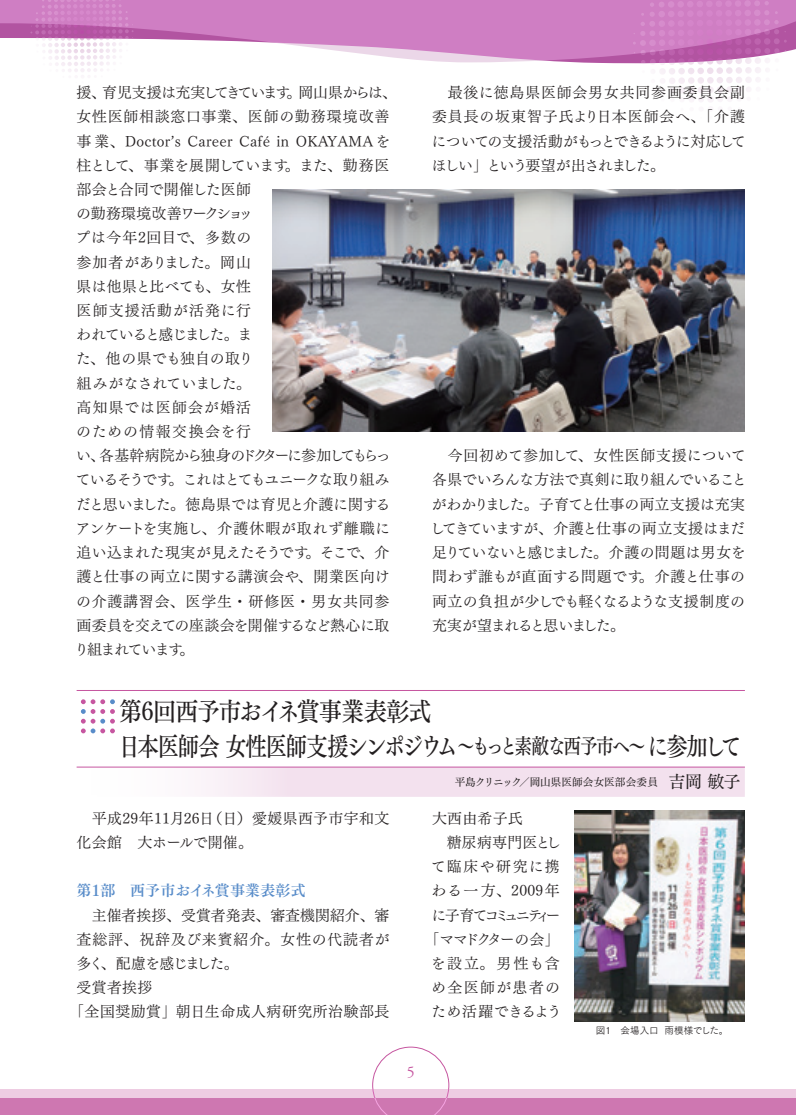
<style>
.page{position:relative;width:796px;height:1115px;background:#fff}
.page>*{position:absolute;margin:0;border:0;box-sizing:border-box;transform-origin:0 0}
.t1{font:25.5px/34px "Tsuku Min Pr 5 D";letter-spacing:-.05em;color:#231f20;scale:.9 1}
.t2{font:15.9px "Adobe Garamond";color:#c656a0}
.t3{font:14.85px/24.2px "Tsuku Min Pr 5 R";letter-spacing:.015em;color:#231f20}
.t4{font:14.85px "Tsuku Min Pr 5 R";letter-spacing:.035em;color:#231f20}
.t5{font:14.85px "Tsuku Min Pr 5 R";letter-spacing:.065em;color:#231f20}
.t6{font:14.85px "Tsuku Min Pr 5 B";letter-spacing:.02em;color:#588cc9}
.t7{font:14.85px "Tsuku Min Pr 5 R";letter-spacing:-.11em;color:#231f20}
.t8{font:14.85px "Tsuku Min Pr 5 R";letter-spacing:-.225em;color:#231f20}
.t9{font:14.85px "Tsuku Min Pr 5 R";letter-spacing:.05em;color:#231f20}
.t10{font:14.85px "Tsuku Min Pr 5 R";letter-spacing:-.14em;color:#231f20}
.t11{font:14.85px "Tsuku Min Pr 5 R";letter-spacing:-.005em;color:#231f20}
.t12{font:14.85px "Tsuku Min Pr 5 R";letter-spacing:.105em;color:#231f20}
.t13{font:14.85px "Tsuku Min Pr 5 R";letter-spacing:.1em;color:#231f20}
.t14{font:10.65px "Tsuku Min Pr 5 M";letter-spacing:-.01em;color:#231f20}
.t15{font:9.6px "Tsuku Go Pro R";color:#231f20}
.s1{font-size:21.3px}
.s2{font-size:16.95px}
</style>
<div class="page">
<svg style="left:0;top:0;width:795px;height:62px;fill:#cf7ec3"></svg>
<svg style="left:30px;top:0;width:103px;height:72px"></svg>
<svg style="left:632px;top:0;width:154px;height:102px"></svg>
<div style="left:0;top:1089px;width:795px;height:25px;background:#eecce2"></div>
<div style="left:0;top:1097px;width:795px;height:17px;background:#ce77b1"></div>
<svg style="left:372px;top:1046px;width:77px;height:68px"></svg>
<img style="left:272px;top:189px;width:472px;height:243px">
<div style="left:77px;top:766px;width:667px;height:30px;background:linear-gradient(to right,#fbf6f9,#f0d9e9)"></div>
<hr style="left:77px;top:766px;width:667px;height:1px;background:#c656a0">
<svg style="left:81px;top:699px;width:34px;height:34px"></svg>
<hr style="left:77px;top:690px;width:667px;height:1px;background:#c656a0">
<img style="left:574px;top:810px;width:170px;height:210px">
<p class="t3" style="left:74px;top:79px;width:324px">援、育児支援は充実してきています。岡山県からは、女性医師相談窓口事業、医師の勤務環境改善事業、Doctor’s Career Café in OKAYAMAを柱として、事業を展開しています。また、勤務医部会と合同で開催した医師<br>の勤務環境改善ワークショッ<br>プは今年2回目で、多数の<br>参加者がありました。岡山<br>県は他県と比べても、女性<br>医師支援活動が活発に行<br>われていると感じました。ま<br>た、他の県でも独自の取り<br>組みがなされていました。<br>高知県では医師会が婚活<br>のための情報交換会を行<br>い、各基幹病院から独身のドクターに参加してもらっているそうです。これはとてもユニークな取り組みだと思いました。徳島県では育児と介護に関するアンケートを実施し、介護休暇が取れず離職に追い込まれた現実が見えたそうです。そこで、介護と仕事の両立に関する講演会や、開業医向けの介護講習会、医学生・研修医・男女共同参画委員を交えての座談会を開催するなど熱心に取り組まれています。</p>
<p class="t3" style="left:431px;top:79px;width:316px;text-align:justify">　最後に徳島県医師会男女共同参画委員会副委員長の坂東智子氏より日本医師会へ、「介護についての支援活動がもっとできるように対応してほしい」という要望が出されました。</p>
<p class="t3" style="left:430px;top:442px;width:318px;text-align:justify">　今回初めて参加して、女性医師支援について各県でいろんな方法で真剣に取り組んでいることがわかりました。子育てと仕事の両立支援は充実してきていますが、介護と仕事の両立支援はまだ足りていないと感じました。介護の問題は男女を問わず誰もが直面する問題です。介護と仕事の両立の負担が少しでも軽くなるような支援制度の充実が望まれると思いました。</p>
<h1 class="t1" style="left:119px;top:691px;width:693px">第6回西予市おイネ賞事業表彰式<br>日本医師会 女性医師支援シンポジウム<span class="s1">～もっと素敵な西予市へ～</span>に参加して</h1>
<p class="t3" style="left:77px;top:804px;width:314px">　平成29年11月26日（日）愛媛県西予市宇和文化会館　大ホールで開催。</p>
<p class="t6" style="left:77px;top:877px;width:230px">第1部 西予市おイネ賞事業表彰式</p>
<p class="t3" style="left:77px;top:900px;width:314px">　主催者挨拶、受賞者発表、審査機関紹介、審</p>
<p class="t5" style="left:77px;top:925px;width:314px">査総評、祝辞及び来賓紹介。女性の代読者が</p>
<p class="t7" style="left:77px;top:949px;width:163px">多く、配慮を感じました。</p>
<p class="t3" style="left:77px;top:973px;width:77px">受賞者挨拶</p>
<p class="t4" style="left:69px;top:998px;width:321px">「全国奨励賞」朝日生命成人病研究所治験部長</p>
<p class="t2" style="left:406px;top:1063px;width:9px">5</p>
<p class="t14" style="left:454px;top:772px;width:287px">平島クリニック／岡山県医師会女医部会委員　<span class="s2">吉岡 敏子</span></p>
<p class="t3" style="left:432px;top:804px;width:92px">大西由希子氏</p>
<p class="t3" style="left:432px;top:828px;width:130px">　糖尿病専門医とし</p>
<p class="t12" style="left:431px;top:853px;width:130px">て臨床や研究に携</p>
<p class="t9" style="left:431px;top:877px;width:130px">わる一方、2009年</p>
<p class="t8" style="left:431px;top:901px;width:130px">に子育てコミュニティー</p>
<p class="t10" style="left:424px;top:925px;width:136px">「ママドクターの会」</p>
<p class="t3" style="left:430px;top:949px;width:130px">を設立。男性も含</p>
<p class="t13" style="left:431px;top:973px;width:130px">め全医師が患者の</p>
<p class="t11" style="left:431px;top:998px;width:132px">ため活躍できるよう</p>
<p class="t15" style="left:595px;top:1022px;width:134px">図1　会場入口 雨模様でした。</p>
</div>
